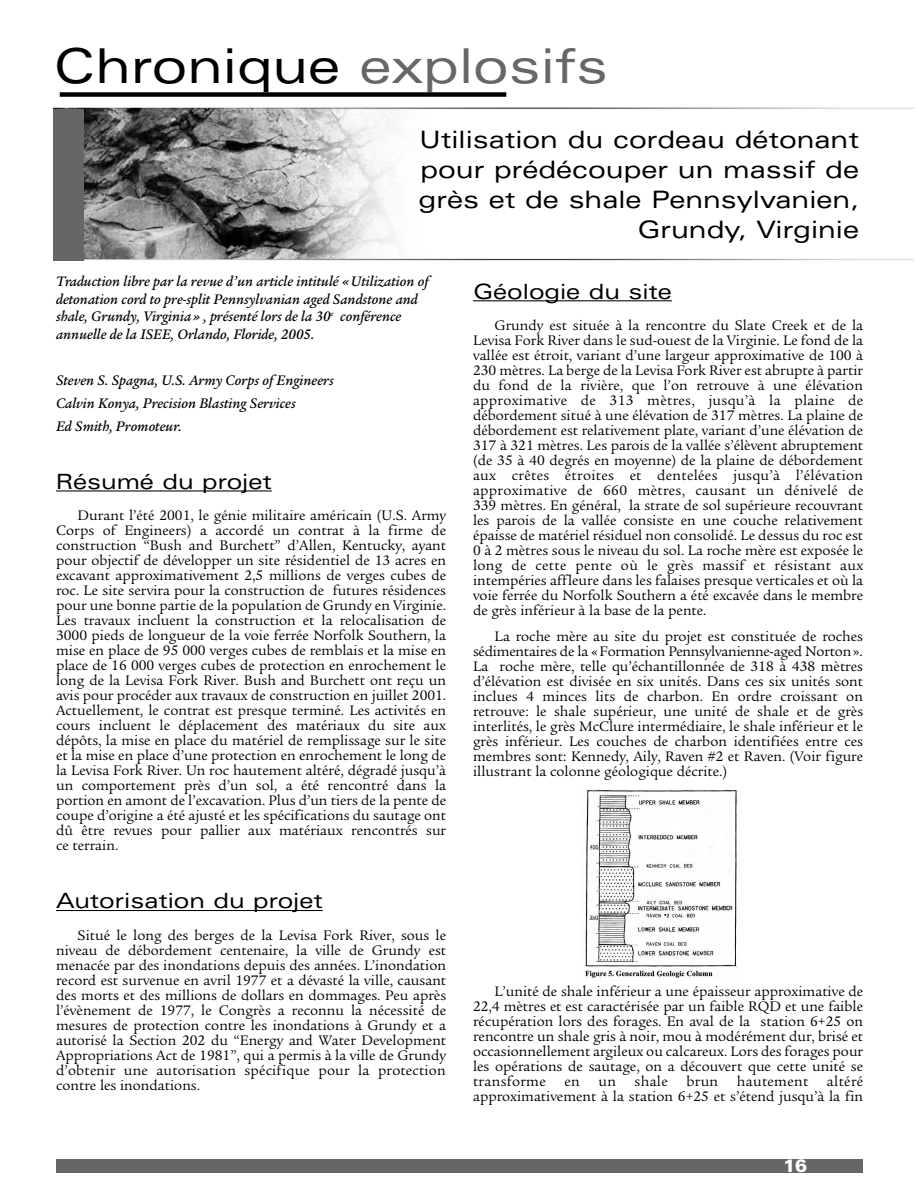
<style>
.page{position:relative;width:918px;height:1188px;background:#fff}
.page>*{position:absolute;margin:0;border:0;box-sizing:border-box;transform-origin:0 0}
.t1{font:expanded 48px "Univers";color:#000}
.t2{font:expanded 24px/30px "Univers";color:#000;text-align:right}
.t3{font:expanded 21px "Univers";color:#000}
.t4{font:900 18px "Univers";color:#fff}
.t5{font:15px/15px "Legacy Serif";color:#000;text-align:justify}
.t6{font:italic 500 15px/17.5px "Legacy Serif";color:#000}
.s1{color:#666}
</style>
<div class="page">
<div style="left:56px;top:1159px;width:807px;height:13px;background:#666"></div>
<hr style="left:56px;top:490px;width:171px;height:1px;background:#000">
<hr style="left:227px;top:490px;width:45px;height:1px;background:#000">
<svg style="left:56px;top:910px;width:18px;height:1px"></svg>
<hr style="left:74px;top:910px;width:204px;height:1px;background:#000">
<hr style="left:278px;top:910px;width:45px;height:1px;background:#000">
<hr style="left:473px;top:300px;width:199px;height:1px;background:#000">
<div style="left:60px;top:92px;width:446px;height:5px;background:#000"></div>
<img style="left:54px;top:107px;width:860px;height:154px">
<div style="left:53px;top:109px;width:31px;height:151px;background:#666"></div>
<img style="left:581px;top:789px;width:156px;height:190px">
<h1 class="t1" style="left:53px;top:38px;width:557px">Chronique <span class="s1">explosifs</span></h1>
<h2 class="t2" style="left:419px;top:124px;width:442px">Utilisation du cordeau détonant pour prédécouper un massif de grès et de shale Pennsylvanien,<br>Grundy, Virginie</h2>
<p class="t6" style="left:56px;top:273px;width:374px">Traduction libre par la revue d’un article intitulé «Utilization of detonation cord to pre-split Pennsylvanian aged Sandstone and shale, Grundy, Virginia » , présenté lors de la 30<sup>e</sup> conférence annuelle de la ISEE, Orlando, Floride, 2005.</p>
<p class="t6" style="left:56px;top:369px;width:279px;line-height:23px">Steven S. Spagna, U.S. Army Corps of Engineers<br>Calvin Konya, Precision Blasting Services<br>Ed Smith, Promoteur.</p>
<h3 class="t3" style="left:56px;top:469px;width:217px">Résumé du projet</h3>
<p class="t5" style="left:56px;top:508px;width:392px;text-indent:22px">Durant l’été 2001, le génie militaire américain (U.S. Army Corps of Engineers) a accordé un contrat à la firme de construction “Bush and Burchett” d’Allen, Kentucky, ayant pour objectif de développer un site résidentiel de 13 acres en excavant approximativement 2,5 millions de verges cubes de roc. Le site servira pour la construction de futures résidences pour une bonne partie de la population de Grundy en Virginie.<br>Les travaux incluent la construction et la relocalisation de 3000 pieds de longueur de la voie ferrée Norfolk Southern, la mise en place de 95 000 verges cubes de remblais et la mise en place de 16 000 verges cubes de protection en enrochement le long de la Levisa Fork River. Bush and Burchett ont reçu un avis pour procéder aux travaux de construction en juillet 2001.<br>Actuellement, le contrat est presque terminé. Les activités en cours incluent le déplacement des matériaux du site aux dépôts, la mise en place du matériel de remplissage sur le site et la mise en place d’une protection en enrochement le long de la Levisa Fork River. Un roc hautement altéré, dégradé jusqu’à un comportement près d’un sol, a été rencontré dans la portion en amont de l’excavation. Plus d’un tiers de la pente de coupe d’origine a été ajusté et les spécifications du sautage ont dû être revues pour pallier aux matériaux rencontrés sur ce terrain.</p>
<h3 class="t3" style="left:56px;top:889px;width:268px">Autorisation du projet</h3>
<p class="t5" style="left:56px;top:928px;width:392px;text-indent:22px">Situé le long des berges de la Levisa Fork River, sous le niveau de débordement centenaire, la ville de Grundy est menacée par des inondations depuis des années. L’inondation record est survenue en avril 1977 et a dévasté la ville, causant des morts et des millions de dollars en dommages. Peu après l’évènement de 1977, le Congrès a reconnu la nécessité de mesures de protection contre les inondations à Grundy et a autorisé la Section 202 du “Energy and Water Development Appropriations Act de 1981”, qui a permis à la ville de Grundy d’obtenir une autorisation spécifique pour la protection contre les inondations.</p>
<h3 class="t3" style="left:473px;top:279px;width:200px">Géologie du site</h3>
<p class="t5" style="left:473px;top:318px;width:392px;text-indent:22px">Grundy est située à la rencontre du Slate Creek et de la Levisa Fork River dans le sud-ouest de la Virginie. Le fond de la vallée est étroit, variant d’une largeur approximative de 100 à 230 mètres. La berge de la Levisa Fork River est abrupte à partir du fond de la rivière, que l’on retrouve à une élévation approximative de 313 mètres, jusqu’à la plaine de débordement situé à une élévation de 317 mètres. La plaine de débordement est relativement plate, variant d’une élévation de 317 à 321 mètres. Les parois de la vallée s’élèvent abruptement (de 35 à 40 degrés en moyenne) de la plaine de débordement aux crêtes étroites et dentelées jusqu’à l’élévation approximative de 660 mètres, causant un dénivelé de 339 mètres. En général, la strate de sol supérieure recouvrant les parois de la vallée consiste en une couche relativement épaisse de matériel résiduel non consolidé. Le dessus du roc est 0 à 2 mètres sous le niveau du sol. La roche mère est exposée le long de cette pente où le grès massif et résistant aux intempéries affleure dans les falaises presque verticales et où la voie ferrée du Norfolk Southern a été excavée dans le membre de grès inférieur à la base de la pente.</p>
<p class="t5" style="left:473px;top:629px;width:392px;text-indent:22px">La roche mère au site du projet est constituée de roches sédimentaires de la «Formation Pennsylvanienne-aged Norton».<br>La roche mère, telle qu’échantillonnée de 318 à 438 mètres d’élévation est divisée en six unités. Dans ces six unités sont inclues 4 minces lits de charbon. En ordre croissant on retrouve: le shale supérieur, une unité de shale et de grès interlités, le grès McClure intermédiaire, le shale inférieur et le grès inférieur. Les couches de charbon identifiées entre ces membres sont: Kennedy, Aily, Raven #2 et Raven. (Voir figure illustrant la colonne géologique décrite.)</p>
<p class="t5" style="left:473px;top:984px;width:392px;text-indent:22px">L’unité de shale inférieur a une épaisseur approximative de 22,4 mètres et est caractérisée par un faible RQD et une faible récupération lors des forages. En aval de la station 6+25 on rencontre un shale gris à noir, mou à modérément dur, brisé et occasionnellement argileux ou calcareux. Lors des forages pour les opérations de sautage, on a découvert que cette unité se transforme en un shale brun hautement altéré approximativement à la station 6+25 et s’étend jusqu’à la fin</p>
<p class="t4" style="left:783px;top:1155px;width:26px">16</p>
</div>
